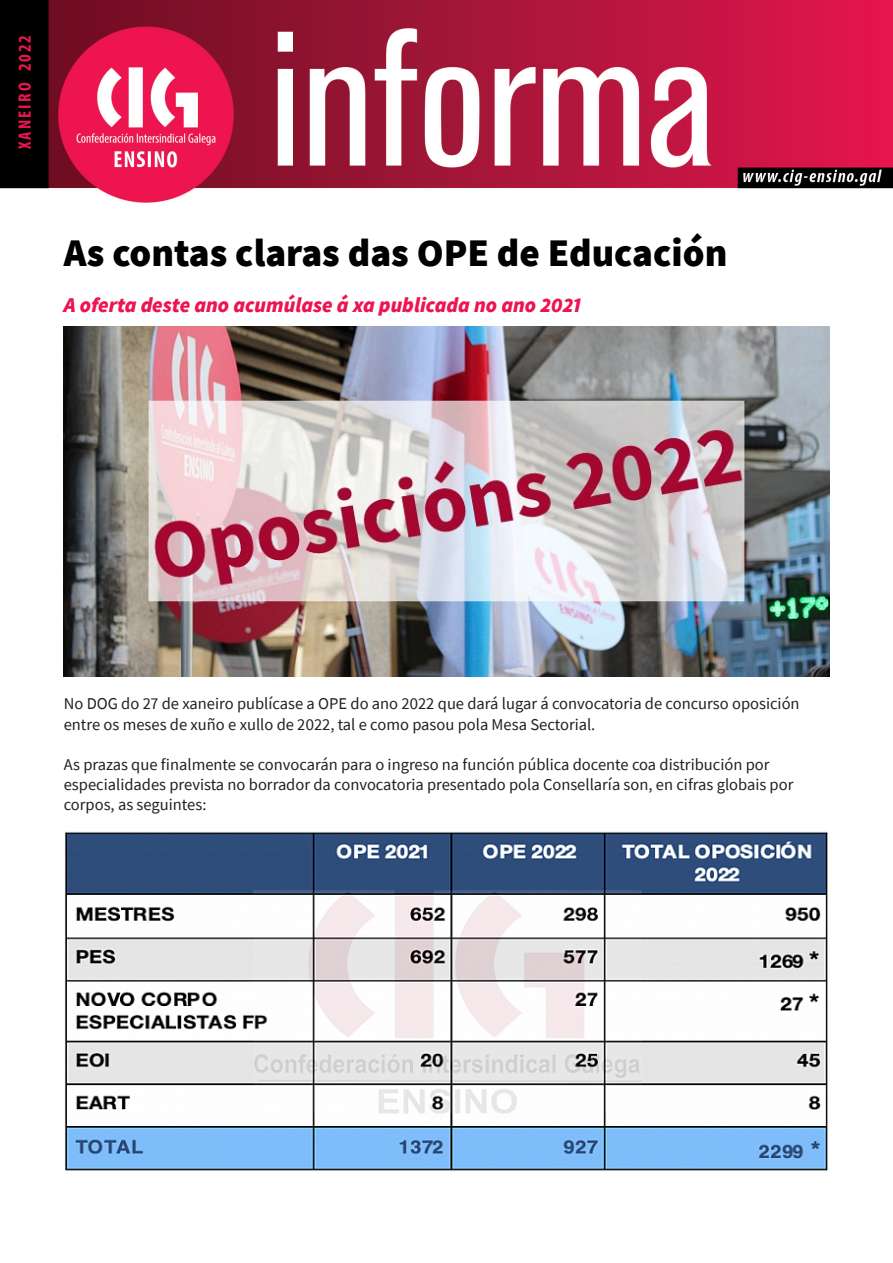
<style>
.page{position:relative;width:893px;height:1263px;background:#fff}
.page>*{position:absolute;margin:0;border:0;box-sizing:border-box;transform-origin:0 0}
.Titular_con_entradin{font:900 39px "Source Sans Pro";color:#000}
.Destaque_esquerda{font:italic 900 21px "Source Sans Pro";color:#ed1450}
.t1{font:700 condensed 18px "Myriad Pro";letter-spacing:.12em;color:#ed1450}
.t2{font:16.5px/20.1px "Source Sans Pro";color:#231f20}
</style>
<div class="page">
<img style="left:0;top:0;width:893px;height:202px">
<img style="left:65px;top:831px;width:763px;height:340px">
<img style="left:64px;top:326px;width:765px;height:350px">
<p class="t1" style="left:13px;top:149px;width:116px;rotate:-90deg">XANEIRO 2022</p>
<p class="Titular_con_entradin" style="left:64px;top:226px;width:665px">As contas claras das OPE de Educación</p>
<p class="Destaque_esquerda" style="left:64px;top:290px;width:519px">A oferta deste ano acumúlase á xa publicada no ano 2021</p>
<p class="t2" style="left:64px;top:694px;width:737px">No DOG do 27 de xaneiro publícase a OPE do ano 2022 que dará lugar á convocatoria de concurso oposición entre os meses de xuño e xullo de 2022, tal e como pasou pola Mesa Sectorial.</p>
<p class="t2" style="left:64px;top:754px;width:731px">As prazas que finalmente se convocarán para o ingreso na función pública docente coa distribución por especialidades prevista no borrador da convocatoria presentado pola Consellaría son, en cifras globais por corpos, as seguintes:</p>
</div>
